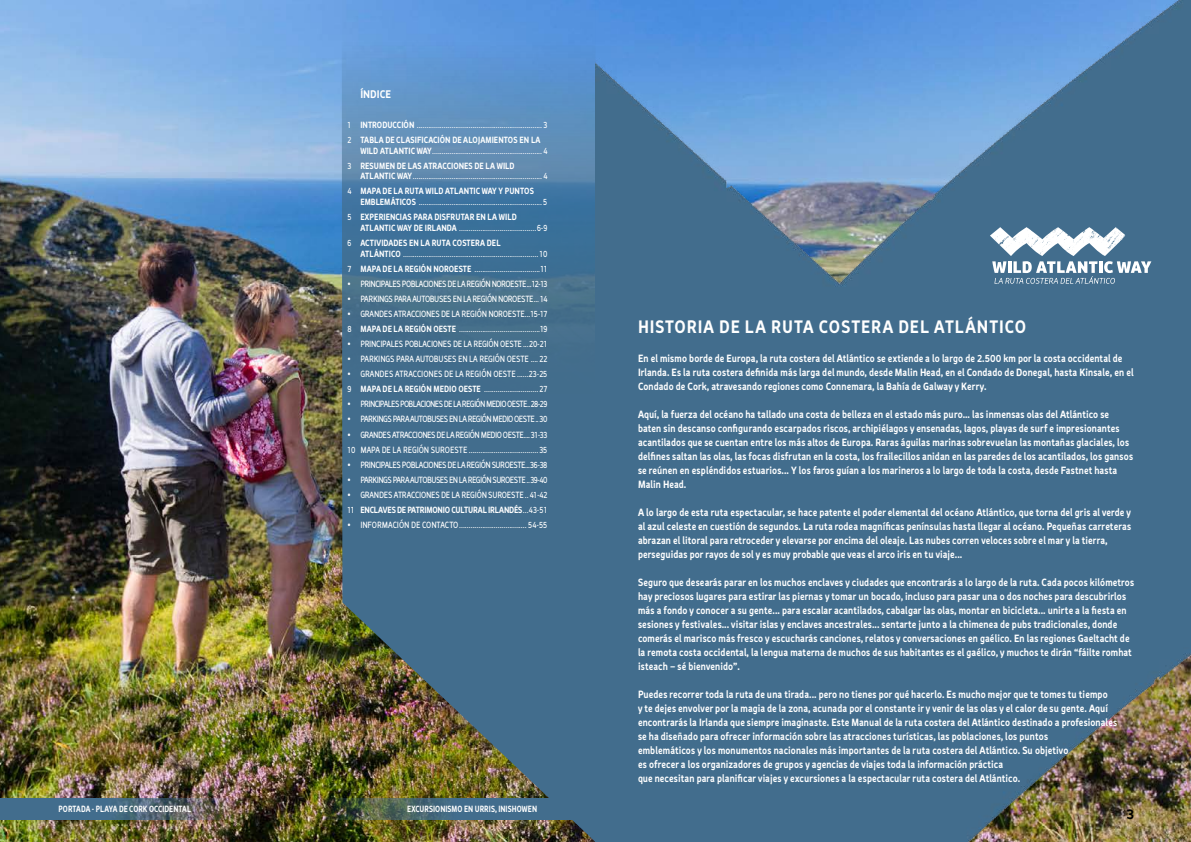
<style>
.page{position:relative;width:1191px;height:842px;background:#fff}
.page>*{position:absolute;margin:0;border:0;box-sizing:border-box;transform-origin:0 0}
.t1{font:700 18px "Orga";letter-spacing:.065em;color:#fff;scale:.9 1}
.t2{font:700 14px "Orga";color:#000}
.t3{font:700 11px "Orga";color:#fff;scale:.9 1}
.t4{font:700 10.5px/14px "Orga";letter-spacing:.01em;color:#fff;scale:.9 1}
.t5{font:500 9px/15px "Orga";letter-spacing:-.04em;color:#fff;scale:.85 1}
.t6{font:500 9px/15px "Orga";letter-spacing:-.005em;color:#fff;scale:.85 1}
.t7{font:500 9px "Orga";letter-spacing:-.06em;color:#fff;scale:.85 1}
.t8{font:500 9px "Orga";letter-spacing:-.07em;color:#fff;scale:.85 1}
.t9{font:700 9px/15px "Orga";letter-spacing:.01em;color:#fff;scale:.85 1}
.t10{font:500 9px "Orga";letter-spacing:-.01em;color:#fff;scale:.85 1}
.t11{font:700 9px "Orga";letter-spacing:.01em;color:#fff;scale:.8 1}
.t12{font:500 9px "Orga";letter-spacing:-.065em;color:#fff;scale:.85 1}
.t13{font:500 9px "Orga";letter-spacing:-.015em;color:#fff;scale:.85 1}
.s1{font-weight:700}
.s2{font-weight:500}
</style>
<div class="page">
<img style="left:0;top:0;width:342px;height:842px">
<img style="left:595px;top:0;width:596px;height:842px">
<svg style="left:342px;top:0;width:253px;height:842px;background:#4c738f"></svg>
<svg style="left:375px;top:798px;width:205px;height:21px;background:#466b7f"></svg>
<img style="left:0;top:798px;width:375px;height:21px">
<svg style="left:990px;top:227px;width:161px;height:57px"></svg>
<p class="t3" style="left:360px;top:87px;width:35px">ÍNDICE</p>
<p class="t5" style="left:347px;top:117px;width:237px">1 <span class="s1">INTRODUCCIÓN</span> ................................................................. 3<br>2 <span class="s1">TABLA DE CLASIFICACIÓN DE ALOJAMIENTOS EN LA</span></p>
<p class="t5" style="left:347px;top:143px;width:237px;text-indent:13px"><span class="s1">WILD ATLANTIC WAY</span>......................................................... 4<br>3 <span class="s1">RESUMEN DE LAS ATRACCIONES DE LA WILD</span></p>
<p class="t5" style="left:347px;top:168px;width:237px;text-indent:13px"><span class="s1">ATLANTIC WAY</span>................................................................... 4<br>4 <span class="s1">MAPA DE LA RUTA WILD ATLANTIC WAY Y PUNTOS</span></p>
<p class="t5" style="left:347px;top:194px;width:237px;text-indent:13px"><span class="s1">EMBLEMÁTICOS</span> ................................................................ 5<br>5 <span class="s1">EXPERIENCIAS PARA DISFRUTAR EN LA WILD</span></p>
<p class="t9" style="left:347px;top:220px;width:237px;text-indent:13px">ATLANTIC WAY DE IRLANDA <span class="s2">........................................6-9<br>6</span> ACTIVIDADES EN LA RUTA COSTERA DEL</p>
<p class="t5" style="left:347px;top:246px;width:237px;text-align:right"><span class="s1">ATLÁNTICO</span> ...................................................................... 10<br>7 <span class="s1">MAPA DE LA REGIÓN NOROESTE</span> ..................................11</p>
<p class="t7" style="left:347px;top:278px;width:237px">• PRINCIPALES POBLACIONES DE LA REGIÓN NOROESTE...12-13</p>
<p class="t5" style="left:347px;top:291px;width:237px">• PARKINGS PARA AUTOBUSES EN LA REGIÓN NOROESTE... 14</p>
<p class="t5" style="left:347px;top:306px;width:237px">• GRANDES ATRACCIONES DE LA REGIÓN NOROESTE...15-17<br>8 <span class="s1">MAPA DE LA REGIÓN OESTE</span> ..........................................19</p>
<p class="t5" style="left:347px;top:336px;width:237px">• PRINCIPALES POBLACIONES DE LA REGIÓN OESTE ...20-21</p>
<p class="t13" style="left:347px;top:353px;width:237px">• PARKINGS PARA AUTOBUSES EN LA REGIÓN OESTE .... 22</p>
<p class="t6" style="left:347px;top:366px;width:237px">• GRANDES ATRACCIONES DE LA REGIÓN OESTE ......23-25<br>9 <span class="s1">MAPA DE LA REGIÓN MEDIO OESTE</span> ............................ 27</p>
<p class="t8" style="left:347px;top:399px;width:237px">• PRINCIPALESPOBLACIONESDELAREGIÓNMEDIOOESTE..28-29</p>
<p class="t8" style="left:347px;top:414px;width:237px">• PARKINGS PARA AUTOBUSES EN LA REGIÓN MEDIO OESTE.. 30</p>
<p class="t5" style="left:347px;top:427px;width:237px">• GRANDES ATRACCIONES DE LA REGIÓN MEDIO OESTE....31-33<br>10 MAPA DE LA REGIÓN SUROESTE .................................... 35</p>
<p class="t7" style="left:347px;top:459px;width:237px">• PRINCIPALES POBLACIONES DE LA REGIÓN SUROESTE...36-38</p>
<p class="t12" style="left:347px;top:474px;width:237px">• PARKINGS PARA AUTOBUSES EN LA REGIÓN SUROESTE ..39-40</p>
<p class="t5" style="left:347px;top:487px;width:237px">• GRANDES ATRACCIONES DE LA REGIÓN SUROESTE .. 41-42<br>11 <span class="s1">ENCLAVES DE PATRIMONIO CULTURAL IRLANDÉS</span>...43-51</p>
<p class="t10" style="left:347px;top:519px;width:237px">• INFORMACIÓN DE CONTACTO................................... 54-55</p>
<p class="t11" style="left:59px;top:803px;width:167px">PORTADA - PLAYA DE CORK OCCIDENTAL</p>
<p class="t11" style="left:407px;top:803px;width:164px">EXCURSIONISMO EN URRIS, INISHOWEN</p>
<h1 class="t1" style="left:638px;top:316px;width:432px">HISTORIA DE LA RUTA COSTERA DEL ATLÁNTICO</h1>
<p class="t4" style="left:638px;top:351px;width:552px">En el mismo borde de Europa, la ruta costera del Atlántico se extiende a lo largo de 2.500 km por la costa occidental de<br>Irlanda. Es la ruta costera definida más larga del mundo, desde Malin Head, en el Condado de Donegal, hasta Kinsale, en el<br>Condado de Cork, atravesando regiones como Connemara, la Bahía de Galway y Kerry.</p>
<p class="t4" style="left:638px;top:407px;width:551px">Aquí, la fuerza del océano ha tallado una costa de belleza en el estado más puro... las inmensas olas del Atlántico se baten sin descanso configurando escarpados riscos, archipiélagos y ensenadas, lagos, playas de surf e impresionantes acantilados que se cuentan entre los más altos de Europa. Raras águilas marinas sobrevuelan las montañas glaciales, los delfines saltan las olas, las focas disfrutan en la costa, los frailecillos anidan en las paredes de los acantilados, los gansos se reúnen en espléndidos estuarios... Y los faros guían a los marineros a lo largo de toda la costa, desde Fastnet hasta Malin Head.</p>
<p class="t4" style="left:638px;top:505px;width:549px">A lo largo de esta ruta espectacular, se hace patente el poder elemental del océano Atlántico, que torna del gris al verde y al azul celeste en cuestión de segundos. La ruta rodea magníficas penínsulas hasta llegar al océano. Pequeñas carreteras abrazan el litoral para retroceder y elevarse por encima del oleaje. Las nubes corren veloces sobre el mar y la tierra, perseguidas por rayos de sol y es muy probable que veas el arco iris en tu viaje...</p>
<p class="t4" style="left:638px;top:575px;width:553px">Seguro que desearás parar en los muchos enclaves y ciudades que encontrarás a lo largo de la ruta. Cada pocos kilómetros hay preciosos lugares para estirar las piernas y tomar un bocado, incluso para pasar una o dos noches para descubrirlos más a fondo y conocer a su gente... para escalar acantilados, cabalgar las olas, montar en bicicleta... unirte a la fiesta en sesiones y festivales... visitar islas y enclaves ancestrales... sentarte junto a la chimenea de pubs tradicionales, donde comerás el marisco más fresco y escucharás canciones, relatos y conversaciones en gaélico. En las regiones Gaeltacht de la remota costa occidental, la lengua materna de muchos de sus habitantes es el gaélico, y muchos te dirán “fáilte romhat isteach – sé bienvenido”.</p>
<p class="t4" style="left:638px;top:687px;width:534px">Puedes recorrer toda la ruta de una tirada... pero no tienes por qué hacerlo. Es mucho mejor que te tomes tu tiempo<br>y te dejes envolver por la magia de la zona, acunada por el constante ir y venir de las olas y el calor de su gente. Aquí encontrarás la Irlanda que siempre imaginaste. Este Manual de la ruta costera del Atlántico destinado a profesionales se ha diseñado para ofrecer información sobre las atracciones turísticas, las poblaciones, los puntos<br>emblemáticos y los monumentos nacionales más importantes de la ruta costera del Atlántico. Su objetivo<br>es ofrecer a los organizadores de grupos y agencias de viajes toda la información práctica<br>que necesitan para planificar viajes y excursiones a la espectacular ruta costera del Atlántico.</p>
<h2 class="t2" style="left:1126px;top:806px;width:9px">3</h2>
</div>
